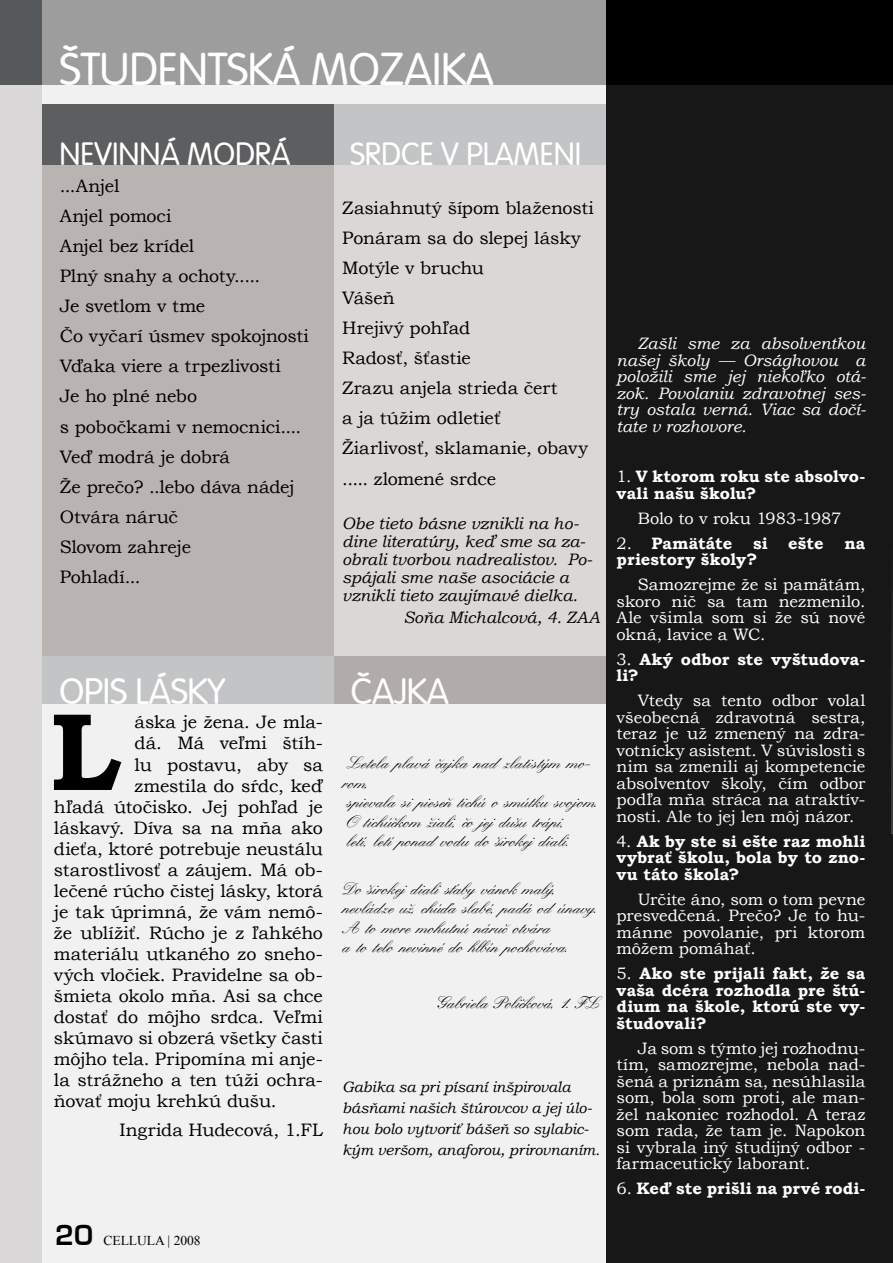
<style>
.page{position:relative;width:893px;height:1263px;background:#fff}
.page>*{position:absolute;margin:0;border:0;box-sizing:border-box;transform-origin:0 0}
.t1{font:700 110.55px "Bookman Old Style";color:#000}
.t2{font:45px "Vogue CE";color:#fff}
.t3{font:36px "Vogue CE";color:#fff}
.t4{font:31.5px "Vogue CE";color:#fff}
.t5{font:18px/30.2px "Bookman Old Style";letter-spacing:-.01em;color:#000}
.t6{font:16.5px/16.5px "Bookman Old Style";color:#fff;text-align:justify}
.t7{font:16.5px/19.5px "Kastler CE Italic";letter-spacing:-.005em;color:#000}
.t8{font:700 16.5px/16.5px "Bookman Old Style";letter-spacing:.005em;color:#fff}
.t9{font:italic 16.5px/18px "Bookman Old Style";color:#000}
.t10{font:italic 16.5px/16.5px "Bookman Old Style";color:#fff;text-align:justify}
.t11{font:italic 15px/21px "Bookman Old Style";letter-spacing:-.005em;color:#000}
.t12{font:13.5px "Times New Roman";color:#000}
.s1{font-family:"Euromode CE Bold";font-size:27px}
.s2{font-weight:400}
</style>
<div class="page">
<div style="left:0;top:85px;width:43px;height:1178px;background:#d9d7d8"></div>
<div style="left:0;top:0;width:43px;height:85px;background:#55595c"></div>
<div style="left:606px;top:0;width:287px;height:85px;background:#000"></div>
<div style="left:43px;top:0;width:563px;height:85px;background:#9e9d9e"></div>
<div style="left:606px;top:85px;width:287px;height:1178px;background:#171718"></div>
<div style="left:43px;top:85px;width:563px;height:1178px;background:#f1f1f2"></div>
<div style="left:43px;top:165px;width:291px;height:492px;background:#b9b3b1"></div>
<div style="left:334px;top:165px;width:272px;height:492px;background:#dbd7d6"></div>
<div style="left:43px;top:104px;width:291px;height:61px;background:#5d5e60"></div>
<div style="left:334px;top:104px;width:272px;height:61px;background:#c3c4c5"></div>
<div style="left:43px;top:657px;width:291px;height:47px;background:#c3c4c5"></div>
<div style="left:334px;top:657px;width:272px;height:47px;background:#b1aba9"></div>
<img style="left:891px;top:601px;width:2px;height:232px">
<h2 class="t2" style="left:60px;top:44px;width:26px">ŠTUD</h2>
<h2 class="t2" style="left:158px;top:44px;width:180px">ENTSKÁ MOZAI</h2>
<h2 class="t2" style="left:441px;top:44px;width:53px">KA</h2>
<h3 class="t4" style="left:60px;top:136px;width:232px">NEVINNÁ MODRÁ</h3>
<p class="t5" style="left:60px;top:171px;width:251px">...Anjel<br>Anjel pomoci<br>Anjel bez krídel<br>Plný snahy a ochoty.....<br>Je svetlom v tme<br>Čo vyčarí úsmev spokojnosti<br>Vďaka viere a trpezlivosti<br>Je ho plné nebo<br>s pobočkami v nemocnici....<br>Veď modrá je dobrá<br>Že prečo? ..lebo dáva nádej<br>Otvára náruč<br>Slovom zahreje<br>Pohladí...</p>
<h3 class="t4" style="left:350px;top:136px;width:233px">SRDCE V PLAMENI</h3>
<p class="t5" style="left:342px;top:192px;width:253px">Zasiahnutý šípom blaženosti<br>Ponáram sa do slepej lásky<br>Motýle v bruchu<br>Vášeň<br>Hrejivý pohľad<br>Radosť, šťastie<br>Zrazu anjela strieda čert<br>a ja túžim odletieť<br>Žiarlivosť, sklamanie, obavy ..... zlomené srdce</p>
<p class="t9" style="left:342px;top:514px;width:252px">Obe tieto básne vznikli na ho&shy;dine literatúry, keď sme sa za&shy;obrali tvorbou nadrealistov. Po&shy;spájali sme naše asociácie a vznikli tieto zaujímavé dielka.</p>
<p class="t9" style="left:403px;top:608px;width:198px">Soňa Michalcová, 4. ZAA</p>
<h3 class="t3" style="left:60px;top:671px;width:167px">OPIS LÁSKY</h3>
<h3 class="t3" style="left:351px;top:671px;width:100px">ČAJKA</h3>
<h1 class="t1" style="left:50px;top:672px;width:69px">L</h1>
<p class="t5" style="left:135px;top:707px;width:190px">áska je žena. Je mla-</p>
<p class="t5" style="left:135px;top:728px;width:190px">dá. Má veľmi štíh-</p>
<p class="t5" style="left:135px;top:749px;width:190px">lu postavu, aby sa</p>
<p class="t5" style="left:135px;top:770px;width:190px">zmestila do sŕdc, keď</p>
<p class="t5" style="left:54px;top:791px;width:270px">hľadá útočisko. Jej pohľad je</p>
<p class="t5" style="left:54px;top:812px;width:270px">láskavý. Díva sa na mňa ako</p>
<p class="t5" style="left:54px;top:833px;width:270px">dieťa, ktoré potrebuje neustálu</p>
<p class="t5" style="left:54px;top:854px;width:271px">starostlivosť a záujem. Má ob-</p>
<p class="t5" style="left:54px;top:875px;width:270px">lečené rúcho čistej lásky, ktorá</p>
<p class="t5" style="left:54px;top:896px;width:271px">je tak úprimná, že vám nemô-</p>
<p class="t5" style="left:54px;top:917px;width:270px">že ublížiť. Rúcho je z ľahkého</p>
<p class="t5" style="left:54px;top:938px;width:271px">materiálu utkaného zo sneho-</p>
<p class="t5" style="left:54px;top:959px;width:271px">vých vločiek. Pravidelne sa ob-</p>
<p class="t5" style="left:54px;top:980px;width:270px">šmieta okolo mňa. Asi sa chce</p>
<p class="t5" style="left:54px;top:1001px;width:270px">dostať do môjho srdca. Veľmi</p>
<p class="t5" style="left:54px;top:1022px;width:271px">skúmavo si obzerá všetky časti</p>
<p class="t5" style="left:54px;top:1043px;width:271px">môjho tela. Pripomína mi anje-</p>
<p class="t5" style="left:54px;top:1064px;width:271px">la strážneho a ten túži ochra-</p>
<p class="t5" style="left:54px;top:1085px;width:224px">ňovať moju krehkú dušu.</p>
<p class="t5" style="left:120px;top:1115px;width:205px">Ingrida Hudecová, 1.FL</p>
<p class="t7" style="left:342px;top:754px;width:257px">Letela plavá čajka nad zlatistým mo&shy;rom,<br>spievala si pieseň tichú o smútku svojom.<br>O tichúčkom žiali, čo jejdušu trápi,<br>letí, letí ponad vodu do širokejdiali.</p>
<p class="t7" style="left:342px;top:879px;width:257px">Do širokejdiali sťaby vánok malý, nevládze už, chúďa slabé, padá od únavy.<br>A to more mohutnú náruč otvára<br>a to telo nevinné do hlbín pochováva.</p>
<p class="t7" style="left:437px;top:994px;width:164px">Gabriela Poličková, 1. FL</p>
<p class="t11" style="left:342px;top:1076px;width:259px">Gabika sa pri písaní inšpirovala básňami našich štúrovcov a jej úlo&shy;hou bolo vytvoriť bášeň so sylabic&shy;kým veršom, anaforou, prirovnaním.</p>
<p class="t12" style="left:55px;top:1232px;width:147px"><span class="s1">20</span> CELLULA | 2008</p>
<p class="t10" style="left:617px;top:335px;width:251px;text-indent:21px">Zašli sme za absolventkou našej školy — Orsághovou a položili sme jej niekoľko otá&shy;zok. Povolaniu zdravotnej ses&shy;try ostala verná. Viac sa dočí&shy;tate v rozhovore.</p>
<p class="t8" style="left:617px;top:468px;width:250px"><span class="s2">1.</span> V ktorom roku ste absolvo&shy;vali našu školu?</p>
<p class="t6" style="left:638px;top:510px;width:205px">Bolo to v roku 1983-1987</p>
<p class="t8" style="left:617px;top:534px;width:117px"><span class="s2">2.</span> Pamätáte</p>
<p class="t8" style="left:753px;top:534px;width:16px">si</p>
<p class="t8" style="left:788px;top:534px;width:37px">ešte</p>
<p class="t8" style="left:844px;top:534px;width:23px">na</p>
<p class="t8" style="left:617px;top:551px;width:142px">priestory školy?</p>
<p class="t6" style="left:617px;top:576px;width:250px;text-indent:21px">Samozrejme že si pamätám, skoro nič sa tam nezmenilo.<br>Ale všimla som si že sú nové okná, lavice a WC.</p>
<p class="t8" style="left:617px;top:650px;width:250px"><span class="s2">3.</span> Aký odbor ste vyštudova&shy;li?</p>
<p class="t6" style="left:617px;top:692px;width:250px;text-indent:21px">Vtedy sa tento odbor volal všeobecná zdravotná sestra, teraz je už zmenený na zdra&shy;votnícky asistent. V súvislosti s nim sa zmenili aj kompetencie absolventov školy, čím odbor podľa mňa stráca na atraktív&shy;nosti. Ale to jej len môj názor.</p>
<p class="t8" style="left:617px;top:832px;width:250px;text-align:justify"><span class="s2">4.</span> Ak by ste si ešte raz mohli vybrať školu, bola by to zno&shy;vu táto škola?</p>
<p class="t6" style="left:617px;top:891px;width:250px;text-indent:21px">Určite áno, som o tom pevne presvedčená. Prečo? Je to hu&shy;mánne povolanie, pri ktorom môžem pomáhať.</p>
<p class="t8" style="left:617px;top:965px;width:250px;text-align:justify"><span class="s2">5.</span> Ako ste prijali fakt, že sa vaša dcéra rozhodla pre štú&shy;dium na škole, ktorú ste vy&shy;študovali?</p>
<p class="t6" style="left:617px;top:1040px;width:250px;text-indent:21px">Ja som s týmto jej rozhodnu&shy;tím, samozrejme, nebola nad&shy;šená a priznám sa, nesúhlasila som, bola som proti, ale man&shy;žel nakoniec rozhodol. A teraz som rada, že tam je. Napokon si vybrala iný študijný odbor - farmaceutický laborant.</p>
<p class="t8" style="left:617px;top:1180px;width:250px"><span class="s2">6.</span> Keď ste prišli na prvé rodi-</p>
</div>
